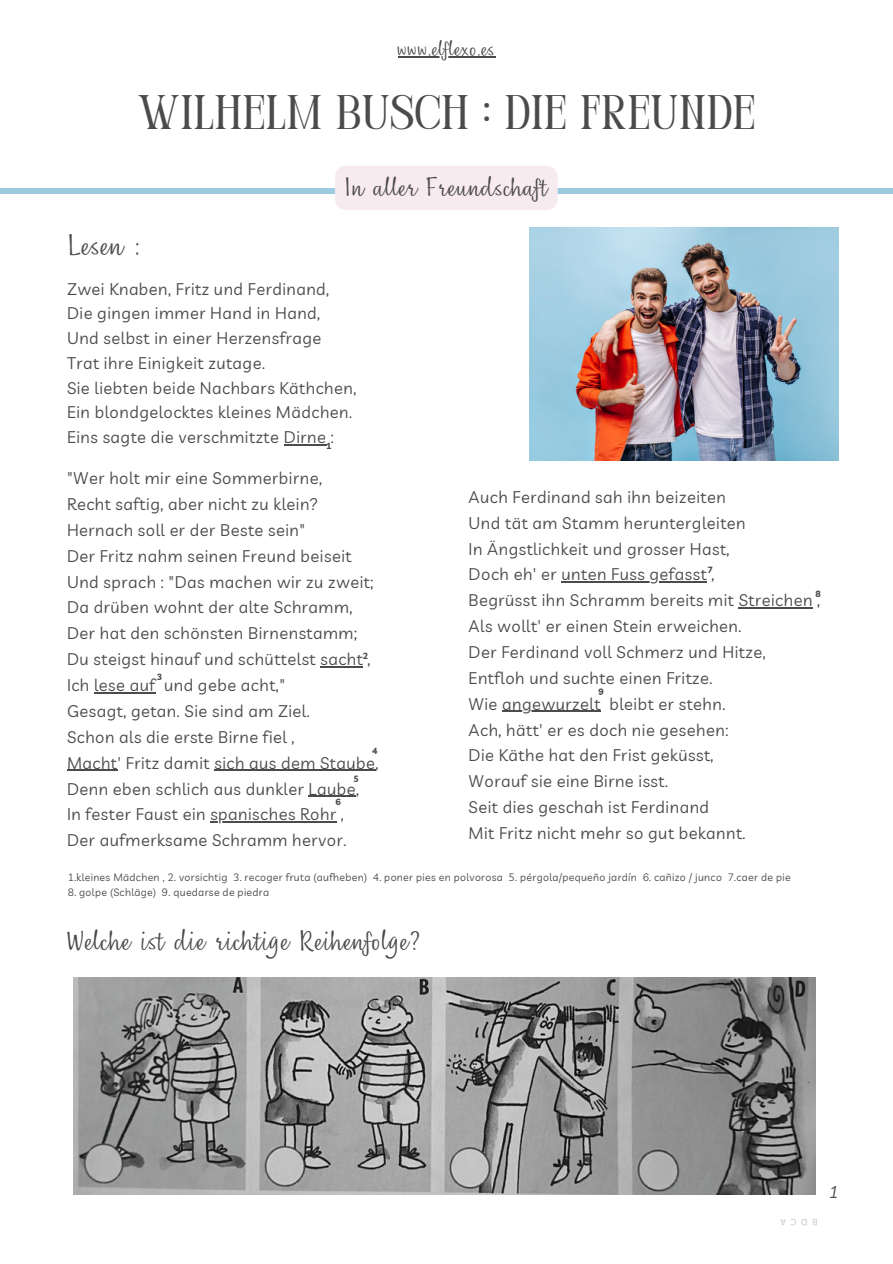
<style>
.page{position:relative;width:893px;height:1264px;background:#fff}
.page>*{position:absolute;margin:0;border:0;box-sizing:border-box;transform-origin:0 0}
.t1{font:48.45px "Perandoryv 2";letter-spacing:.03em;color:#4b4b4b}
.t2{font:27px "Nefelibata Script";letter-spacing:.035em;color:#4b4b4b}
.t3{font:25.5px "Nefelibata Script";letter-spacing:.035em;color:#4b4b4b}
.t4{font:24px "Nefelibata Script";letter-spacing:.03em;color:#4b4b4b}
.t5{font:19.5px "Nefelibata Script";letter-spacing:.03em;color:#4b4b4b}
.t6{font:italic 16.8px "Livvic";color:#4b4b4b}
.t7{font:16.5px "Livvic";letter-spacing:.03em;color:#4b4b4b}
.t8{font:10.5px "Livvic";letter-spacing:.03em;color:#4b4b4b}
.t9{font:700 9px "Livvic";color:#4b4b4b}
.t10{font:8.7px "Livvic";color:#bfbcc7}
</style>
<div class="page">
<img style="left:73px;top:977px;width:742px;height:217px">
<img style="left:529px;top:228px;width:309px;height:232px">
<div style="left:0;top:188px;width:892px;height:6px;background:#9ecadf"></div>
<hr style="left:398px;top:56px;width:97px;height:1px;background:#4b4b4b">
<div style="left:335px;top:166px;width:222px;height:44px;background:#f8ebef"></div>
<hr style="left:284px;top:444px;width:42px;height:1px;background:#4b4b4b">
<hr style="left:320px;top:666px;width:43px;height:1px;background:#4b4b4b">
<hr style="left:94px;top:692px;width:61px;height:1px;background:#4b4b4b">
<hr style="left:67px;top:769px;width:50px;height:2px;background:#4b4b4b">
<hr style="left:214px;top:769px;width:161px;height:2px;background:#4b4b4b">
<hr style="left:308px;top:795px;width:48px;height:1px;background:#4b4b4b">
<hr style="left:210px;top:821px;width:127px;height:1px;background:#4b4b4b">
<hr style="left:561px;top:581px;width:146px;height:1px;background:#4b4b4b">
<hr style="left:738px;top:607px;width:74px;height:1px;background:#4b4b4b">
<hr style="left:502px;top:711px;width:99px;height:1px;background:#4b4b4b">
<p class="t5" style="left:398px;top:34px;width:98px">www.elflexo.es</p>
<p class="t1" style="left:138px;top:92px;width:618px">WILHELM BUSCH : DIE FREUNDE</p>
<p class="t4" style="left:345px;top:170px;width:204px">In aller Freundschaft</p>
<p class="t2" style="left:68px;top:226px;width:74px">Lesen :</p>
<p class="t7" style="left:67px;top:278px;width:264px">Zwei Knaben, Fritz und Ferdinand,</p>
<p class="t7" style="left:67px;top:303px;width:255px">Die gingen immer Hand in Hand,</p>
<p class="t7" style="left:67px;top:327px;width:256px">Und selbst in einer Herzensfrage</p>
<p class="t7" style="left:67px;top:352px;width:199px">Trat ihre Einigkeit zutage.</p>
<p class="t7" style="left:67px;top:377px;width:291px">Sie liebten beide Nachbars Käthchen,</p>
<p class="t7" style="left:67px;top:402px;width:286px">Ein blondgelocktes kleines Mädchen.</p>
<p class="t7" style="left:67px;top:426px;width:268px">Eins sagte die verschmitzte Dirne :</p>
<p class="t9" style="left:326px;top:440px;width:7px">1</p>
<p class="t7" style="left:67px;top:467px;width:256px">"Wer holt mir eine Sommerbirne,</p>
<p class="t7" style="left:67px;top:493px;width:253px">Recht saftig, aber nicht zu klein?</p>
<p class="t7" style="left:67px;top:519px;width:240px">Hernach soll er der Beste sein"</p>
<p class="t7" style="left:67px;top:545px;width:286px">Der Fritz nahm seinen Freund beiseit</p>
<p class="t7" style="left:67px;top:571px;width:308px">Und sprach : "Das machen wir zu zweit;</p>
<p class="t7" style="left:67px;top:597px;width:287px">Da drüben wohnt der alte Schramm,</p>
<p class="t7" style="left:67px;top:622px;width:291px">Der hat den schönsten Birnenstamm;</p>
<p class="t7" style="left:67px;top:648px;width:305px">Du steigst hinauf und schüttelst sacht ,</p>
<p class="t7" style="left:67px;top:674px;width:219px">Ich lese auf und gebe acht,"</p>
<p class="t7" style="left:67px;top:700px;width:244px">Gesagt, getan. Sie sind am Ziel.</p>
<p class="t7" style="left:67px;top:726px;width:229px">Schon als die erste Birne fiel ,</p>
<p class="t7" style="left:67px;top:752px;width:313px">Macht' Fritz damit sich aus dem Staube,</p>
<p class="t7" style="left:67px;top:778px;width:293px">Denn eben schlich aus dunkler Laube,</p>
<p class="t7" style="left:67px;top:803px;width:278px">In fester Faust ein spanisches Rohr ,</p>
<p class="t7" style="left:67px;top:829px;width:281px">Der aufmerksame Schramm hervor.</p>
<p class="t9" style="left:363px;top:650px;width:7px">2</p>
<p class="t9" style="left:157px;top:671px;width:7px">3</p>
<p class="t9" style="left:372px;top:745px;width:7px">4</p>
<p class="t9" style="left:353px;top:773px;width:7px">5</p>
<p class="t9" style="left:335px;top:796px;width:7px">6</p>
<p class="t7" style="left:468px;top:486px;width:259px">Auch Ferdinand sah ihn beizeiten</p>
<p class="t7" style="left:468px;top:512px;width:278px">Und tät am Stamm heruntergleiten</p>
<p class="t7" style="left:468px;top:538px;width:262px">In Ängstlichkeit und grosser Hast,</p>
<p class="t7" style="left:468px;top:564px;width:247px">Doch eh' er unten Fuss gefasst ,</p>
<p class="t7" style="left:468px;top:589px;width:353px">Begrüsst ihn Schramm bereits mit Streichen ,</p>
<p class="t7" style="left:468px;top:615px;width:274px">Als wollt' er einen Stein erweichen.</p>
<p class="t7" style="left:468px;top:641px;width:298px">Der Ferdinand voll Schmerz und Hitze,</p>
<p class="t7" style="left:468px;top:667px;width:245px">Entfloh und suchte einen Fritze.</p>
<p class="t7" style="left:468px;top:693px;width:258px">Wie angewurzelt bleibt er stehn.</p>
<p class="t7" style="left:468px;top:719px;width:261px">Ach, hätt' er es doch nie gesehen:</p>
<p class="t7" style="left:468px;top:745px;width:246px">Die Käthe hat den Frist geküsst,</p>
<p class="t7" style="left:468px;top:770px;width:201px">Worauf sie eine Birne isst.</p>
<p class="t7" style="left:468px;top:796px;width:242px">Seit dies geschah ist Ferdinand</p>
<p class="t7" style="left:468px;top:822px;width:278px">Mit Fritz nicht mehr so gut bekannt.</p>
<p class="t9" style="left:707px;top:564px;width:7px">7</p>
<p class="t9" style="left:815px;top:587px;width:7px">8</p>
<p class="t9" style="left:598px;top:685px;width:7px">9</p>
<p class="t8" style="left:68px;top:870px;width:724px">1.kleines Mädchen , 2. vorsichtig 3. recoger fruta (aufheben) 4. poner pies en polvorosa 5. pérgola/pequeño jardín 6. cañizo / junco 7.caer de pie</p>
<p class="t8" style="left:68px;top:885px;width:203px">8. golpe (Schläge) 9. quedarse de piedra</p>
<p class="t3" style="left:68px;top:921px;width:355px">Welche ist die richtige Reihenfolge?</p>
<p class="t10" style="left:786px;top:1227px;width:7px;rotate:-180deg">A</p>
<p class="t10" style="left:796px;top:1227px;width:7px;rotate:-180deg">C</p>
<p class="t10" style="left:807px;top:1227px;width:8px;rotate:-180deg">D</p>
<p class="t10" style="left:817px;top:1227px;width:7px;rotate:-180deg">B</p>
<p class="t6" style="left:828px;top:1180px;width:12px">1</p>
</div>
